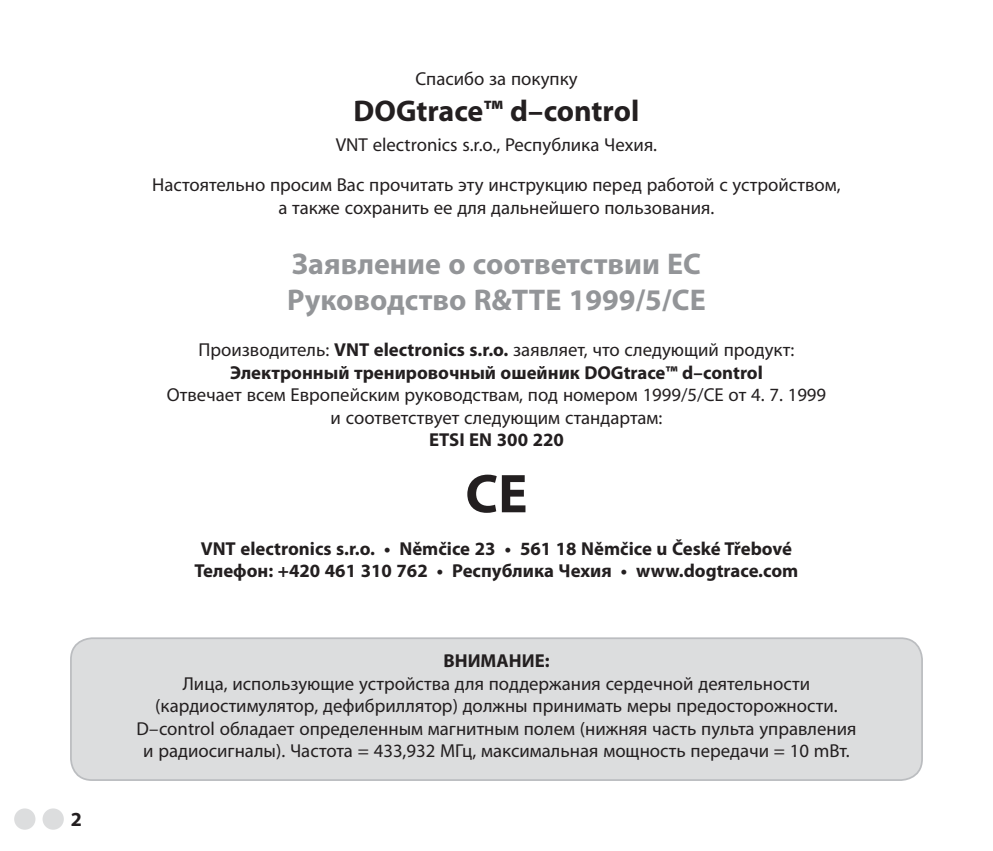
<style>
.page{position:relative;width:993px;height:851px;background:#fff}
.page>*{position:absolute;margin:0;border:0;box-sizing:border-box;transform-origin:0 0}
.t1{font:700 55px "Myriad Pro";color:#231f20}
.t2{font:700 30px/36px "Myriad Pro";color:#939598}
.t3{font:700 30px "Myriad Pro";color:#231f20}
.t4{font:700 20px "Myriad Pro";color:#231f20}
.t5{font:18.75px/22.5px "Myriad Pro";color:#231f20;text-align:center}
.t6{font:700 18.75px/22.5px "Myriad Pro";color:#231f20;text-align:center}
.s1{font-weight:400}
</style>
<div class="page">
<div style="left:14px;top:808px;width:21px;height:21px;background:#dcddde;border-radius:50%"></div>
<div style="left:43px;top:808px;width:21px;height:21px;background:#dcddde;border-radius:50%"></div>
<div style="left:71px;top:638px;width:850px;height:142px;background:#dcddde;border-radius:21px"></div>
<div style="left:70px;top:637px;width:852px;height:143px;border:2px solid #bbbdc0;border-radius:21px"></div>
<p class="t4" style="left:71px;top:811px;width:13px">2</p>
<p class="t5" style="left:415px;top:69px;width:164px">Спасибо за покупку</p>
<h2 class="t3" style="left:353px;top:100px;width:287px">DOGtrace™ d–control</h2>
<p class="t5" style="left:152px;top:127px;width:689px;line-height:40px">VNT electronics s.r.o., Республика Чехия.<br>Настоятельно просим Вас прочитать эту инструкцию перед работой с устройством,</p>
<p class="t5" style="left:278px;top:198px;width:437px">а также сохранить ее для дальнейшего пользования.</p>
<h2 class="t2" style="left:287px;top:248px;width:420px">Заявление о соответствии ЕС<br>Руководство R&amp;TTE 1999/5/CE</h2>
<p class="t6" style="left:198px;top:340px;width:597px"><span class="s1">Производитель:</span> VNT electronics s.r.o. <span class="s1">заявляет, что следующий продукт:<br></span>Электронный тренировочный ошейник DOGtrace™ d–control</p>
<p class="t5" style="left:167px;top:385px;width:660px">Отвечает всем Европейским руководствам, под номером 1999/5/CE от 4. 7. 1999 и соответствует следующим стандартам:</p>
<p class="t6" style="left:429px;top:430px;width:136px">ETSI EN 300 220</p>
<h1 class="t1" style="left:465px;top:473px;width:64px">CE</h1>
<p class="t6" style="left:194px;top:539px;width:605px">VNT electronics s.r.o. • Němčice 23 • 561 18 Němčice u České Třebové<br>Телефон: +420 461 310 762 • Республика Чехия • www.dogtrace.com</p>
<p class="t6" style="left:443px;top:651px;width:108px">ВНИМАНИЕ:</p>
<p class="t5" style="left:136px;top:674px;width:721px">Лица, использующие устройства для поддержания сердечной деятельности (кардиостимулятор, дефибриллятор) должны принимать меры предосторожности.<br>D–control обладает определенным магнитным полем (нижняя часть пульта управления и радиосигналы). Частота = 433,932 MГц, максимальная мощность передачи = 10 mВт.</p>
</div>
